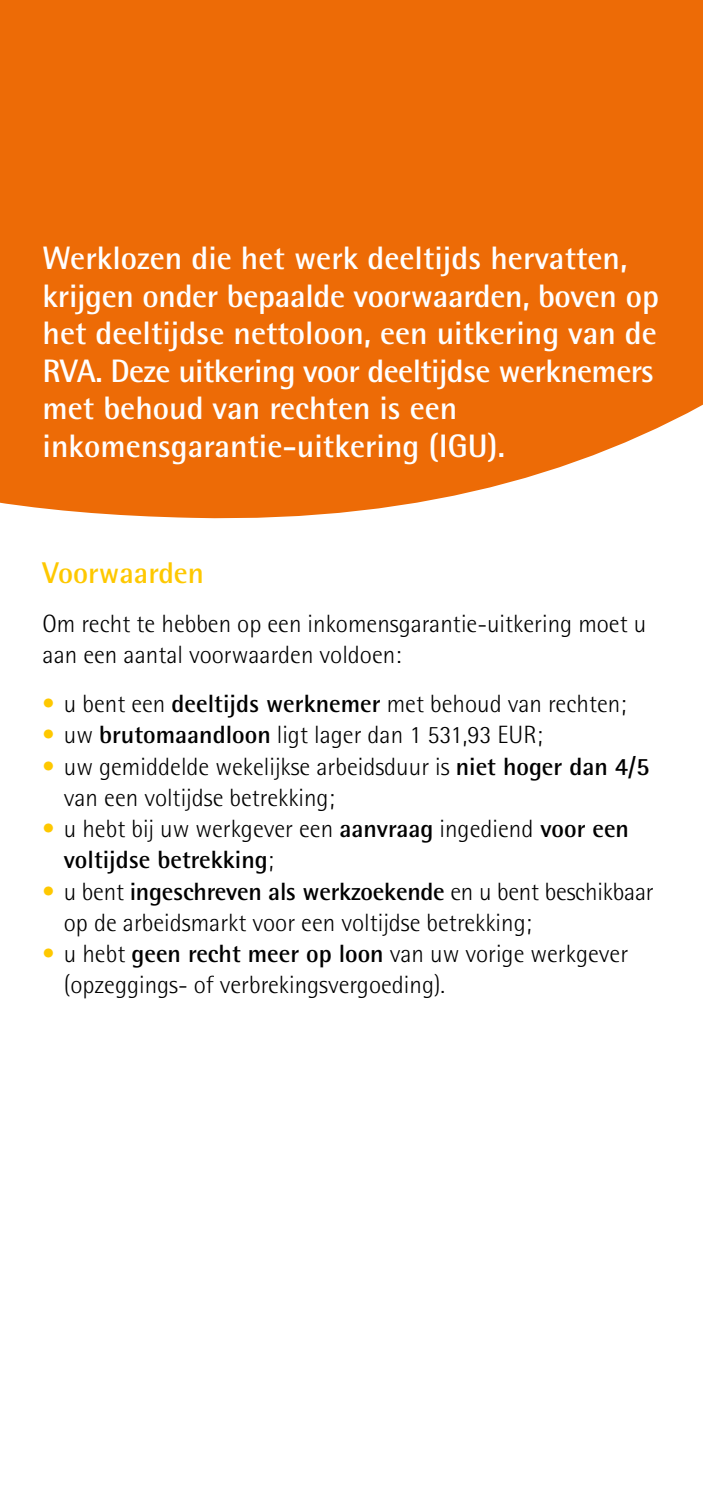
<style>
.page{position:relative;width:703px;height:1489px;background:#fff}
.page>*{position:absolute;margin:0;border:0;box-sizing:border-box;transform-origin:0 0}
.Introductie{font:700 32.5px/37.5px "Rotis Semi Sans";color:#fff}
.Ondertitel_groot{font:700 30px "Rotis Semi Sans";color:#fec800}
.Body_met_1_bolletje{font:300 25px/31.2px "Rotis Semi Sans";color:#000}
.Body{font:300 25px/31.2px "Rotis Semi Sans";color:#000}
.Body_met_1_bolletje-2{font:700 25px/31.2px "Rotis Semi Sans";color:#000}
.s1{color:#fec800}
.s2{font-weight:700}
.s3{font-weight:300;color:#fec800}
.s4{font-weight:300}
</style>
<div class="page">
<div style="left:0;top:0;width:702px;height:519px;background:#ed6b06"></div>
<p class="Introductie" style="left:43px;top:239px;width:617px">Werklozen die het werk deeltijds hervatten, krijgen onder bepaalde voorwaarden, boven op het deeltijdse nettoloon, een uitkering van de RVA. Deze uitkering voor deeltijdse werknemers met behoud van rechten is een inkomensgarantie-uitkering (IGU).</p>
<p class="Ondertitel_groot" style="left:43px;top:554px;width:163px">Voorwaarden</p>
<p class="Body" style="left:43px;top:607px;width:605px">Om recht te hebben op een inkomensgarantie-uitkering moet u aan een aantal voorwaarden voldoen:</p>
<p class="Body_met_1_bolletje" style="left:43px;top:688px;width:585px"><span class="s1">•</span> u bent een <span class="s2">deeltijds werknemer</span> met behoud van rechten;</p>
<p class="Body_met_1_bolletje" style="left:43px;top:719px;width:501px"><span class="s1">•</span> uw <span class="s2">brutomaandloon</span> ligt lager dan 1 531,93 EUR;</p>
<p class="Body_met_1_bolletje" style="left:64px;top:750px;width:587px;text-indent:-21px"><span class="s1">•</span> uw gemiddelde wekelijkse arbeidsduur is <span class="s2">niet hoger dan 4/5 </span>van een voltijdse betrekking;</p>
<p class="Body_met_1_bolletje-2" style="left:64px;top:812px;width:566px;text-indent:-21px"><span class="s3">•</span> <span class="s4">u hebt bij uw werkgever een</span> aanvraag <span class="s4">ingediend</span> voor een voltijdse betrekking<span class="s4">;</span></p>
<p class="Body_met_1_bolletje" style="left:64px;top:875px;width:591px;text-indent:-21px"><span class="s1">•</span> u bent <span class="s2">ingeschreven als werkzoekende</span> en u bent beschikbaar op de arbeidsmarkt voor een voltijdse betrekking;</p>
<p class="Body_met_1_bolletje" style="left:64px;top:938px;width:565px;text-indent:-21px"><span class="s1">•</span> u hebt <span class="s2">geen recht meer op loon</span> van uw vorige werkgever (opzeggings- of verbrekingsvergoeding).</p>
</div>
